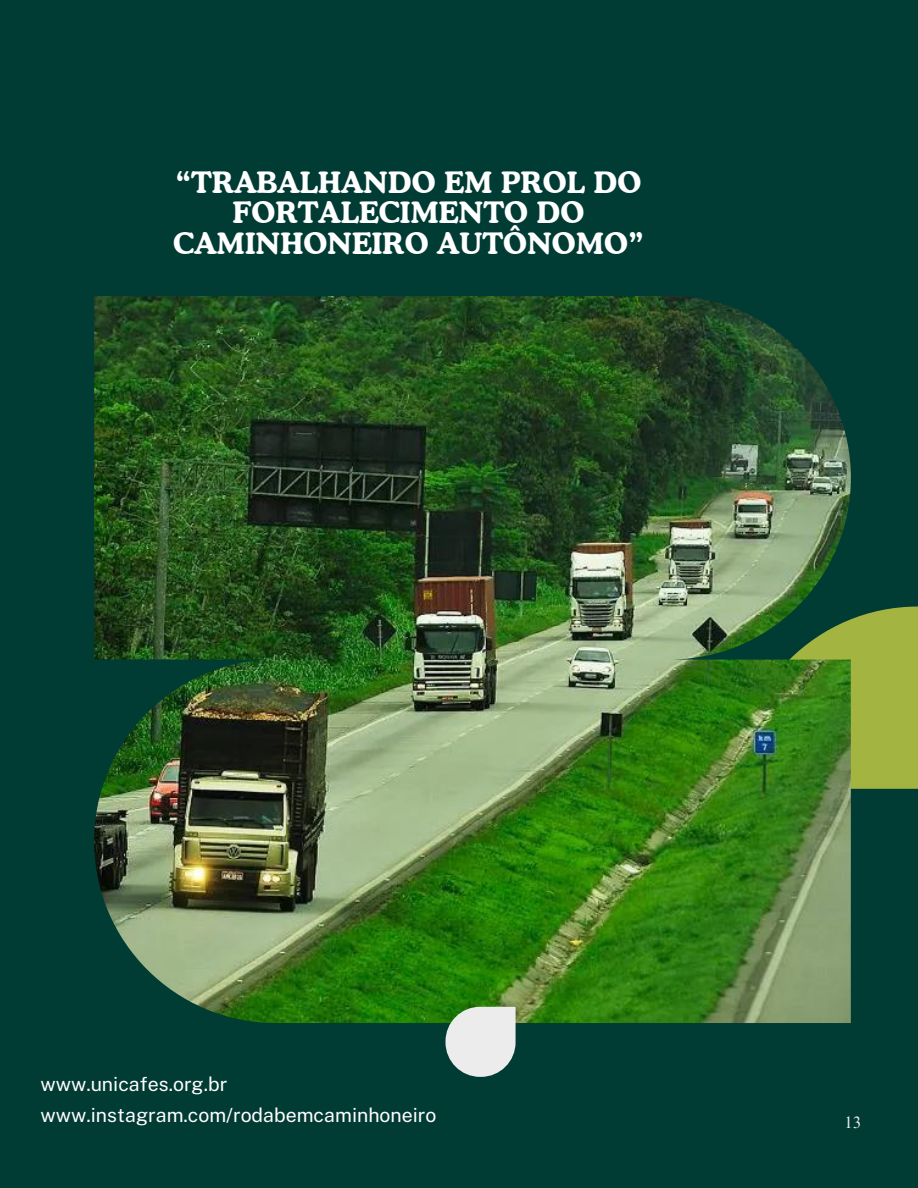
<style>
.page{position:relative;width:918px;height:1188px;background:#003b34}
.page>*{position:absolute;margin:0;border:0;box-sizing:border-box;transform-origin:0 0}
.t1{font:700 29.4px/30.3px "Cooper BT";color:#fff;text-align:center}
.t2{font:19.5px "Public Sans";color:#fff}
.t3{font:16.5px "Times NRMT Pro";color:#edeced}
</style>
<div class="page">
<div style="left:850px;top:607px;width:68px;height:182px;background:#a3b440"></div>
<img style="left:94px;top:296px;width:756px;height:727px">
<svg style="left:446px;top:1007px;width:69px;height:70px;background:#cad3cf"></svg>
<p class="t1" style="left:173px;top:167px;width:472px">“TRABALHANDO EM PROL DO<br>FORTALECIMENTO DO<br>CAMINHONEIRO AUTÔNOMO”</p>
<h1 class="t2" style="left:40px;top:1073px;width:188px">www.unicafes.org.br</h1>
<p class="t2" style="left:40px;top:1103px;width:397px">www.instagram.com/rodabemcaminhoneiro</p>
<p class="t3" style="left:845px;top:1116px;width:18px">13</p>
</div>
